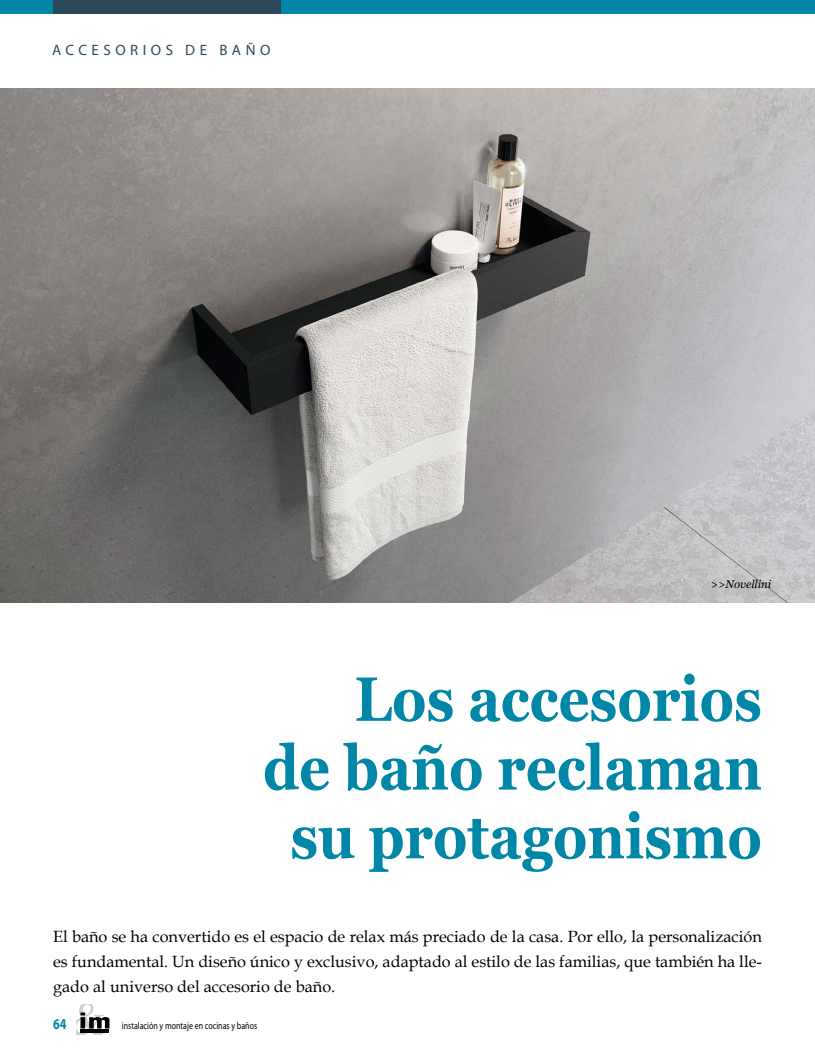
<style>
.page{position:relative;width:815px;height:1063px;background:#fff}
.page>*{position:absolute;margin:0;border:0;box-sizing:border-box;transform-origin:0 0}
.t1{font:700 62.5px/68.8px "Georgia";color:#0087a8;text-align:right;scale:.87 1}
.t2{font:16.25px/25px "Book Antiqua";color:#000;text-align:justify}
.t3{font:15px "Myriad Pro";letter-spacing:.3em;color:#2c4a5c}
.t4{font:700 15px "Myriad Pro";color:#0087a8;scale:.8 1}
.t5{font:italic 11.25px "Georgia";color:#000}
.t6{font:10px "Myriad Pro";color:#000;scale:.8 1}
</style>
<div class="page">
<div style="left:0;top:0;width:815px;height:14px;background:#0087a8"></div>
<div style="left:53px;top:0;width:228px;height:14px;background:#2c4a5c"></div>
<svg style="left:77px;top:1005px;width:32px;height:30px"></svg>
<img style="left:0;top:89px;width:815px;height:513px">
<p class="t3" style="left:52px;top:41px;width:220px">ACCESORIOS DE BAÑO</p>
<p class="t5" style="left:711px;top:577px;width:62px">&gt;&gt;Novellini</p>
<h1 class="t1" style="left:263px;top:665px;width:575px">Los accesorios<br>de baño reclaman su protagonismo</h1>
<p class="t2" style="left:53px;top:924px;width:710px">El baño se ha convertido es el espacio de relax más preciado de la casa. Por ello, la personalización es fundamental. Un diseño único y exclusivo, adaptado al estilo de las familias, que también ha lle&shy;gado al universo del accesorio de baño.</p>
<p class="t4" style="left:53px;top:1014px;width:18px">64</p>
<p class="t6" style="left:122px;top:1019px;width:171px">instalación y montaje en cocinas y baños</p>
</div>
